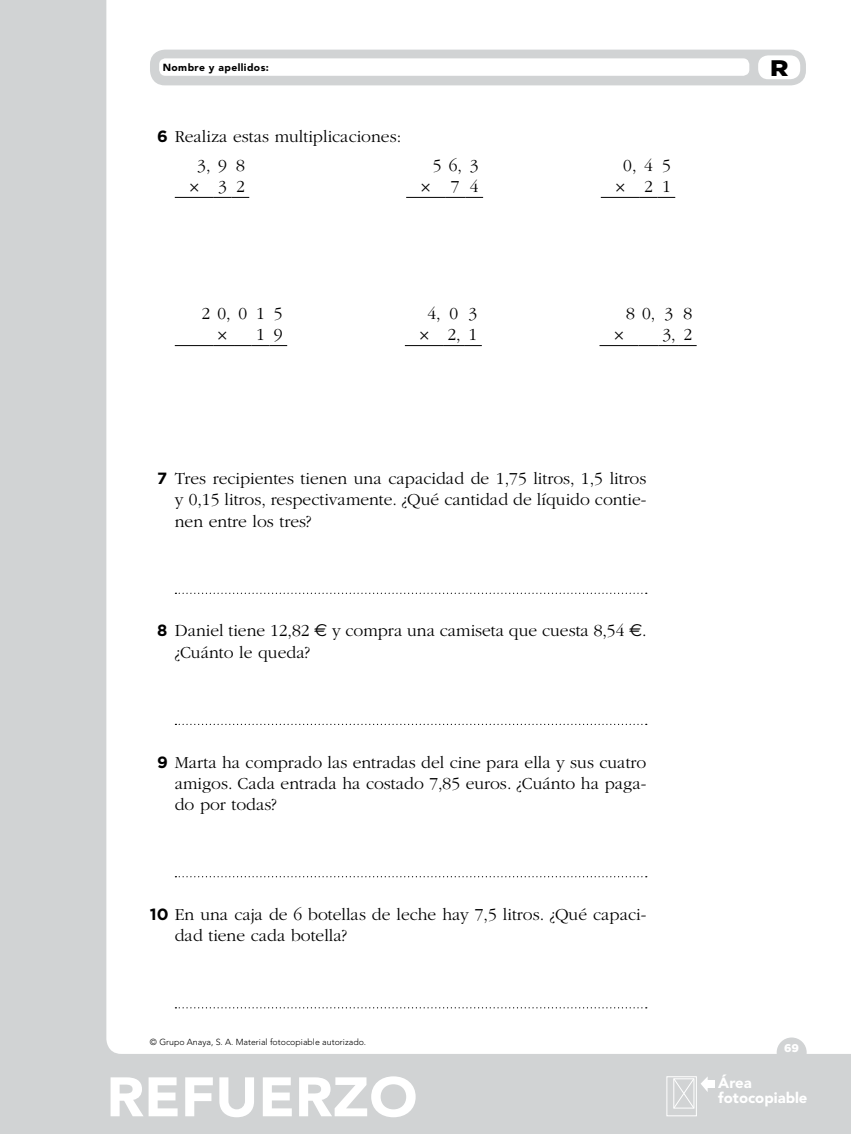
<style>
.page{position:relative;width:851px;height:1134px;background:#fff}
.page>*{position:absolute;margin:0;border:0;box-sizing:border-box;transform-origin:0 0}
.t1{font:900 55px "Avenir LT Std";color:#fff;scale:1.06 1}
.t2{font:900 22.5px "Gotham";color:#000;scale:1.13 1}
.t3{font:300 17.5px/21.2px "ITC Garamond Std";color:#000;text-align:center}
.nuclTextoPieAreaFoto{font:900 14.88px "Avenir LT Std";color:#fff}
.numeroFolio{font:900 11.25px "Gotham";color:#fff}
.t4{font:900 10.25px "Avenir LT Std";letter-spacing:.04em;color:#000}
.nuclCopyFotocoIzqui{font:300 8.75px "Avenir LT Std";color:#000}
.s1{font-family:"Gotham";font-weight:700;font-size:16.25px}
</style>
<div class="page">
<div style="left:0;top:0;width:850px;height:1134px;background:#d1d3d4"></div>
<div style="left:106px;top:0;width:744px;height:1054px;background:#fff"></div>
<div style="left:776px;top:1037px;width:30px;height:30px;background:#d1d3d4;border-radius:50%"></div>
<div style="left:666px;top:1076px;width:30px;height:40px;border:1px solid #fff"></div>
<svg style="left:672px;top:1076px;width:35px;height:33px"></svg>
<div style="left:706px;top:1081px;width:8px;height:7px;background:#fff"></div>
<div style="left:150px;top:50px;width:655px;height:35px;background:#d1d3d4;border-radius:15px"></div>
<div style="left:758px;top:55px;width:42px;height:24px;background:#fff;border-radius:10px"></div>
<div style="left:159px;top:58px;width:590px;height:18px;background:#fff;border-radius:6px"></div>
<hr style="left:175px;top:197px;width:39px;height:1px;background:#000">
<svg style="left:214px;top:197px;width:35px;height:1px"></svg>
<hr style="left:406px;top:197px;width:39px;height:1px;background:#000">
<svg style="left:445px;top:197px;width:38px;height:1px"></svg>
<hr style="left:600px;top:197px;width:39px;height:1px;background:#000">
<svg style="left:639px;top:197px;width:36px;height:1px"></svg>
<hr style="left:175px;top:345px;width:39px;height:1px;background:#000">
<svg style="left:214px;top:345px;width:73px;height:1px"></svg>
<hr style="left:405px;top:345px;width:39px;height:1px;background:#000">
<svg style="left:444px;top:345px;width:37px;height:1px"></svg>
<hr style="left:599px;top:345px;width:39px;height:1px;background:#000">
<svg style="left:638px;top:345px;width:58px;height:1px"></svg>
<svg style="left:175px;top:593px;width:471px;height:1px"></svg>
<svg style="left:175px;top:724px;width:471px;height:1px"></svg>
<svg style="left:175px;top:876px;width:471px;height:1px"></svg>
<svg style="left:175px;top:1007px;width:471px;height:1px"></svg>
<svg style="left:314px;top:624px;width:13px;height:13px"></svg>
<svg style="left:629px;top:624px;width:12px;height:13px"></svg>
<p class="t4" style="left:163px;top:61px;width:108px">Nombre y apellidos:</p>
<p class="t2" style="left:770px;top:52px;width:18px">R</p>
<p class="t3" style="left:157px;top:126px;width:245px"><span class="s1">6</span> Realiza estas multiplicaciones:</p>
<p class="t3" style="left:189px;top:155px;width:57px">3,98 × 32</p>
<p class="t3" style="left:420px;top:155px;width:59px;text-align:right">56,3 × 74</p>
<p class="t3" style="left:615px;top:155px;width:57px">0,45 × 21</p>
<p class="t3" style="left:217px;top:303px;width:67px;text-align:left;text-indent:-16px">20,015 ×</p>
<p class="t3" style="left:256px;top:324px;width:28px">1 9</p>
<p class="t3" style="left:419px;top:303px;width:59px">4,03 × 2,1</p>
<p class="t3" style="left:626px;top:303px;width:67px">80,3 8</p>
<p class="t3" style="left:614px;top:324px;width:11px">×</p>
<p class="t3" style="left:662px;top:324px;width:31px">3, 2</p>
<p class="t3" style="left:175px;top:468px;width:473px;text-align:justify;text-indent:-18px"><span class="s1">7</span> Tres recipientes tienen una capacidad de 1,75 litros, 1,5 litros y 0,15 litros, respectivamente. ¿Qué cantidad de líquido contie&shy;nen entre los tres?</p>
<p class="t3" style="left:157px;top:620px;width:154px"><span class="s1">8</span> Daniel tiene 12,82</p>
<p class="t3" style="left:332px;top:620px;width:316px">y compra una camiseta que cuesta 8,54 .</p>
<p class="t3" style="left:175px;top:642px;width:137px">¿Cuánto le queda?</p>
<p class="t3" style="left:175px;top:752px;width:473px;text-align:justify;text-indent:-18px"><span class="s1">9</span> Marta ha comprado las entradas del cine para ella y sus cuatro amigos. Cada entrada ha costado 7,85 euros. ¿Cuánto ha paga&shy;do por todas?</p>
<p class="t3" style="left:175px;top:904px;width:473px;text-align:left;text-indent:-25px"><span class="s1">10</span> En una caja de 6 botellas de leche hay 7,5 litros. ¿Qué capaci&shy;dad tiene cada botella?</p>
<p class="nuclCopyFotocoIzqui" style="left:150px;top:1037px;width:218px">© Grupo Anaya, S. A. Material fotocopiable autorizado.</p>
<p class="t1" style="left:106px;top:1064px;width:295px">REFUERZO</p>
<p class="nuclTextoPieAreaFoto" style="left:718px;top:1073px;width:35px">Área</p>
<p class="numeroFolio" style="left:784px;top:1040px;width:16px">69</p>
<p class="nuclTextoPieAreaFoto" style="left:718px;top:1088px;width:91px">fotocopiable</p>
</div>
